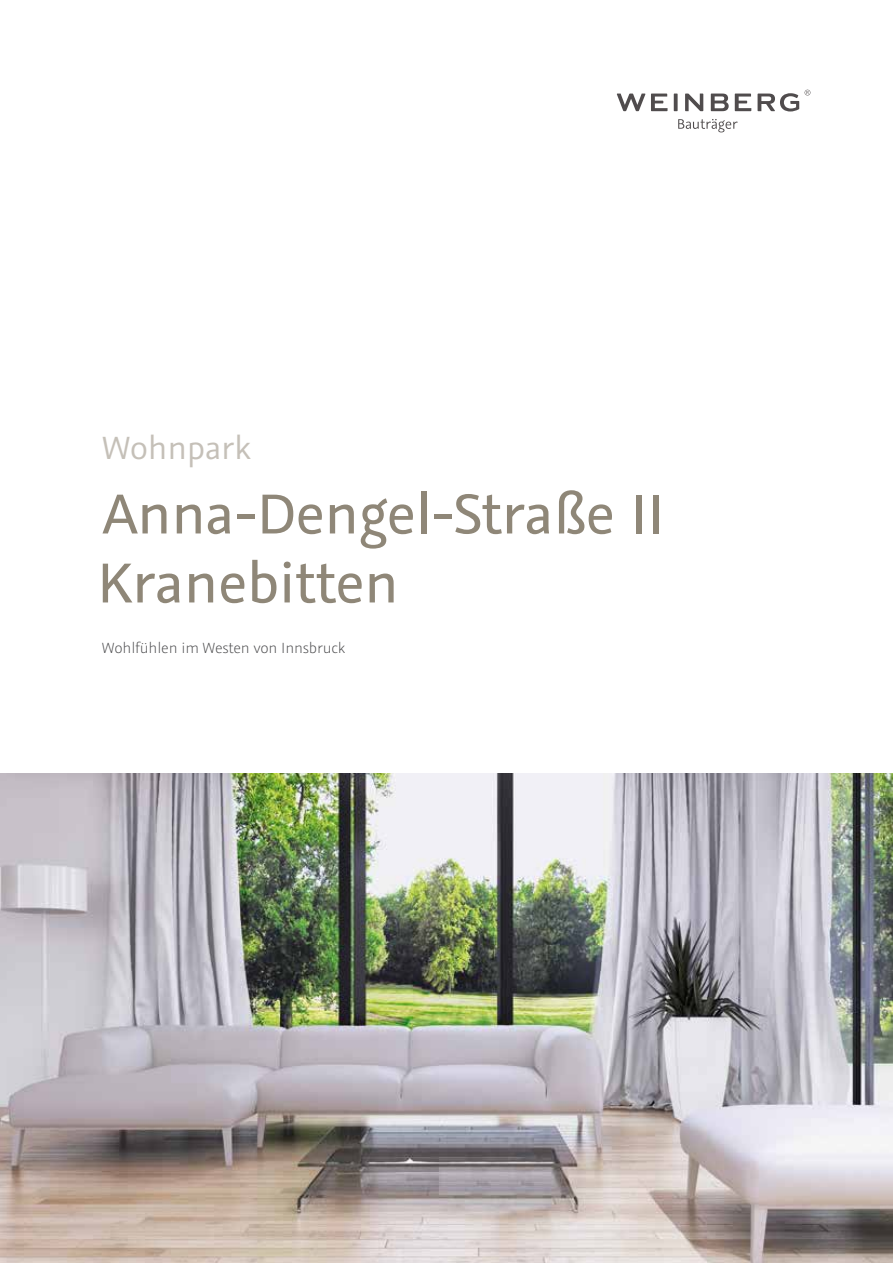
<style>
.page{position:relative;width:893px;height:1263px;background:#fff}
.page>*{position:absolute;margin:0;border:0;box-sizing:border-box;transform-origin:0 0}
.t1{font:63px/69px "Graublau Sans";letter-spacing:-.01em;color:#8f8778}
.t2{font:36px "Graublau Sans";letter-spacing:-.01em;color:#c5c0b8}
.t3{font:300 16.5px "Graublau Sans";letter-spacing:-.01em;color:#4b4b4d}
</style>
<div class="page">
<img style="left:0;top:774px;width:893px;height:489px">
<svg style="left:617px;top:93px;width:28px;height:18px"></svg>
<svg style="left:651px;top:94px;width:16px;height:17px"></svg>
<svg style="left:735px;top:94px;width:16px;height:17px"></svg>
<svg style="left:674px;top:94px;width:4px;height:17px"></svg>
<svg style="left:685px;top:94px;width:18px;height:17px"></svg>
<svg style="left:711px;top:94px;width:18px;height:17px"></svg>
<svg style="left:758px;top:93px;width:41px;height:18px"></svg>
<svg style="left:805px;top:90px;width:5px;height:5px"></svg>
<svg style="left:678px;top:119px;width:60px;height:13px"></svg>
<p class="t2" style="left:103px;top:426px;width:150px">Wohnpark</p>
<p class="t1" style="left:97px;top:479px;width:569px">Anna-Dengel-Straße II<br>Kranebitten</p>
<p class="t3" style="left:102px;top:638px;width:244px">Wohlfühlen im Westen von Innsbruck</p>
</div>
